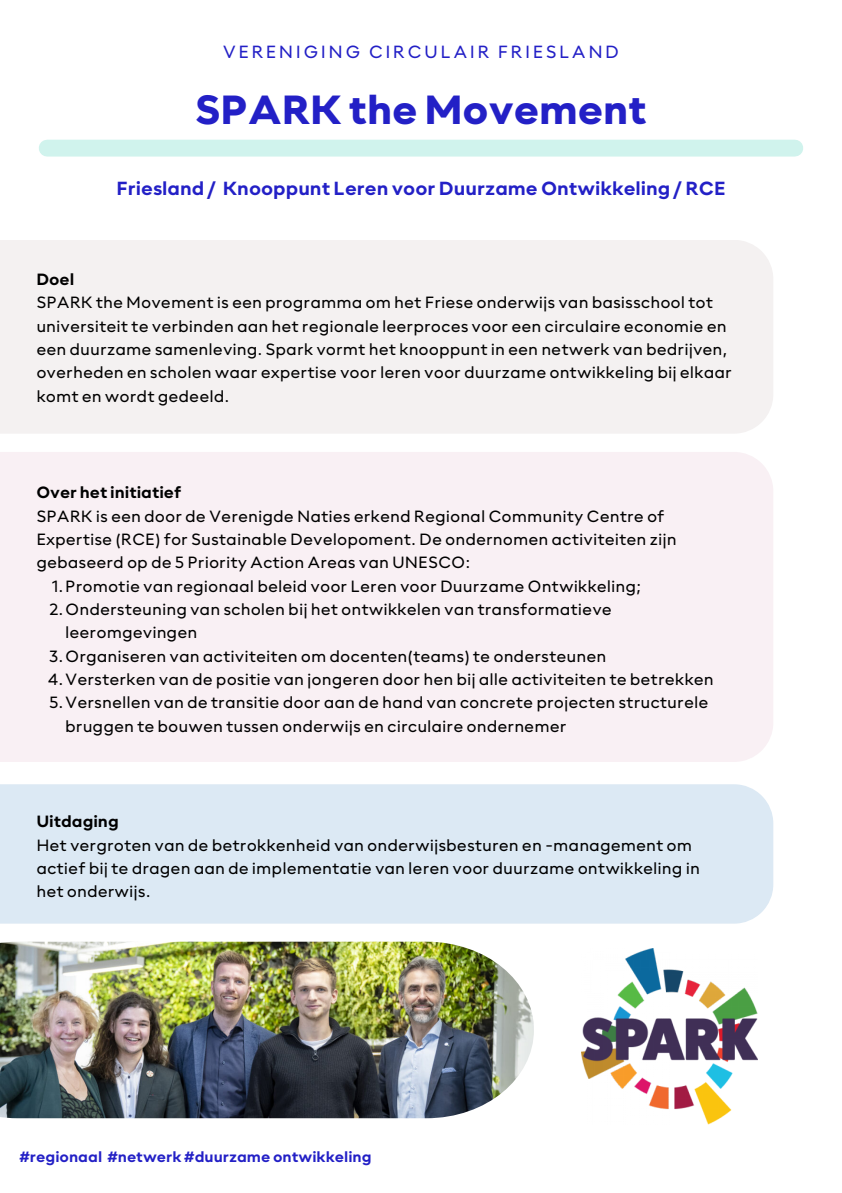
<style>
.page{position:relative;width:842px;height:1193px;background:#fff}
.page>*{position:absolute;margin:0;border:0;box-sizing:border-box;transform-origin:0 0}
.t1{font:700 42.45px "neue Radial C Extra";color:#2320c6}
.t2{font:19.8px "neue Radial C Bold";color:#2320c6}
.t3{font:18.4px "neue Radial C Regular";letter-spacing:.135em;color:#2320c6}
.t4{font:16.95px/23.4px "neue Radial C Regular";color:#000}
.t5{font:16.95px "neue Radial C Bold";color:#000}
.t6{font:15.55px "neue Radial C Bold";color:#2320c6}
</style>
<div class="page">
<div style="left:0;top:240px;width:773px;height:193px;background:#f4f1f1"></div>
<div style="left:0;top:452px;width:773px;height:309px;background:#f9f0f4"></div>
<div style="left:0;top:784px;width:773px;height:139px;background:#dce9f4"></div>
<div style="left:47px;top:140px;width:748px;height:16px;background:#d0f3ed"></div>
<img style="left:582px;top:948px;width:176px;height:176px">
<img style="left:0;top:941px;width:534px;height:176px">
<p class="t3" style="left:223px;top:46px;width:398px">VERENIGING CIRCULAIR FRIESLAND</p>
<h4 class="t1" style="left:195px;top:94px;width:453px">SPARK the Movement</h4>
<p class="t2" style="left:116px;top:181px;width:611px">Friesland / Knooppunt Leren voor Duurzame Ontwikkeling / RCE</p>
<p class="t5" style="left:36px;top:273px;width:39px">Doel</p>
<p class="t4" style="left:36px;top:292px;width:697px">SPARK the Movement is een programma om het Friese onderwijs van basisschool tot universiteit te verbinden aan het regionale leerproces voor een circulaire economie en een duurzame samenleving. Spark vormt het knooppunt in een netwerk van bedrijven, overheden en scholen waar expertise voor leren voor duurzame ontwikkeling bij elkaar komt en wordt gedeeld.</p>
<p class="t5" style="left:36px;top:486px;width:147px">Over het initiatief</p>
<p class="t4" style="left:36px;top:505px;width:642px">SPARK is een door de Verenigde Naties erkend Regional Community Centre of<br>Expertise (RCE) for Sustainable Developoment. De ondernomen activiteiten zijn gebaseerd op de 5 Priority Action Areas van UNESCO:</p>
<p class="t4" style="left:51px;top:575px;width:591px">1.Promotie van regionaal beleid voor Leren voor Duurzame Ontwikkeling;</p>
<p class="t4" style="left:65px;top:599px;width:548px;text-indent:-16px">2.Ondersteuning van scholen bij het ontwikkelen van transformatieve leeromgevingen</p>
<p class="t4" style="left:49px;top:645px;width:559px">3.Organiseren van activiteiten om docenten(teams) te ondersteunen</p>
<p class="t4" style="left:48px;top:669px;width:668px">4.Versterken van de positie van jongeren door hen bij alle activiteiten te betrekken</p>
<p class="t4" style="left:65px;top:692px;width:645px;text-indent:-16px">5.Versnellen van de transitie door aan de hand van concrete projecten structurele bruggen te bouwen tussen onderwijs en circulaire ondernemer</p>
<h2 class="t5" style="left:36px;top:815px;width:84px">Uitdaging</h2>
<h1 class="t4" style="left:36px;top:834px;width:665px">Het vergroten van de betrokkenheid van onderwijsbesturen en -management om actief bij te dragen aan de implementatie van leren voor duurzame ontwikkeling in het onderwijs.</h1>
<p class="t6" style="left:20px;top:1150px;width:353px">#regionaal #netwerk #duurzame ontwikkeling</p>
</div>
